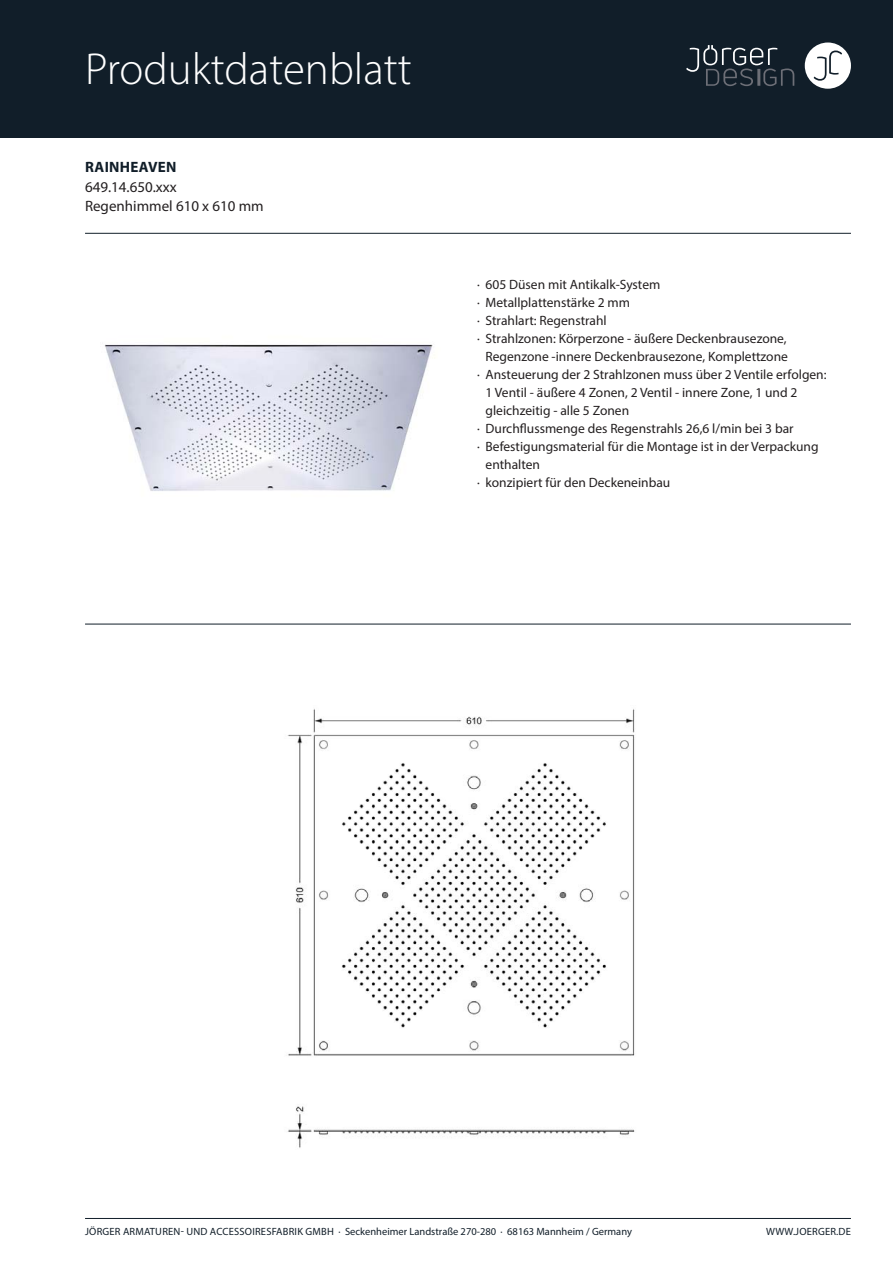
<style>
.page{position:relative;width:893px;height:1263px;background:#fff}
.page>*{position:absolute;margin:0;border:0;box-sizing:border-box;transform-origin:0 0}
.t1{font:300 45px "Myriad Pro";color:#fff}
.t2{font:15px "Myriad Pro";color:#231f20}
.t3{font:700 15px "Myriad Pro";letter-spacing:.02em;color:#111e29}
.t4{font:13.5px "Myriad Pro";color:#231f20}
.t5{font:10.5px "Myriad Pro";letter-spacing:.005em;color:#111e29}
</style>
<div class="page">
<div style="left:0;top:0;width:893px;height:138px;background:#111e29"></div>
<div style="left:805px;top:43px;width:46px;height:46px;background:#fff;border-radius:50%"></div>
<svg style="left:814px;top:51px;width:28px;height:30px"></svg>
<svg style="left:686px;top:45px;width:108px;height:41px"></svg>
<hr style="left:85px;top:1218px;width:766px;height:1px;background:#111e29">
<hr style="left:85px;top:233px;width:766px;height:1px;background:#111e29">
<hr style="left:85px;top:624px;width:766px;height:1px;background:#111e29">
<img style="left:104px;top:344px;width:329px;height:147px">
<img style="left:287px;top:708px;width:348px;height:440px">
<h1 class="t1" style="left:85px;top:52px;width:328px">Produktdatenblatt</h1>
<p class="t3" style="left:85px;top:161px;width:93px">RAINHEAVEN</p>
<p class="t2" style="left:85px;top:200px;width:180px">Regenhimmel 610 x 610 mm</p>
<p class="t2" style="left:85px;top:181px;width:93px">649.14.650.xxx</p>
<p class="t4" style="left:477px;top:279px;width:185px">· 605 Düsen mit Antikalk-System</p>
<p class="t4" style="left:477px;top:297px;width:155px">· Metallplattenstärke 2 mm</p>
<p class="t4" style="left:477px;top:315px;width:131px">· Strahlart: Regenstrahl</p>
<p class="t4" style="left:477px;top:333px;width:311px">· Strahlzonen: Körperzone - äußere Deckenbrausezone,</p>
<p class="t4" style="left:485px;top:351px;width:304px">Regenzone -innere Deckenbrausezone, Komplettzone</p>
<p class="t4" style="left:477px;top:369px;width:351px">· Ansteuerung der 2 Strahlzonen muss über 2 Ventile erfolgen:</p>
<p class="t4" style="left:485px;top:387px;width:313px">1 Ventil - äußere 4 Zonen, 2 Ventil - innere Zone, 1 und 2</p>
<p class="t4" style="left:485px;top:405px;width:145px">gleichzeitig - alle 5 Zonen</p>
<p class="t4" style="left:477px;top:423px;width:318px">· Durchflussmenge des Regenstrahls 26,6 l/min bei 3 bar</p>
<p class="t4" style="left:477px;top:441px;width:343px">· Befestigungsmaterial für die Montage ist in der Verpackung</p>
<p class="t4" style="left:485px;top:459px;width:56px">enthalten</p>
<p class="t4" style="left:477px;top:477px;width:195px">· konzipiert für den Deckeneinbau</p>
<p class="t5" style="left:85px;top:1228px;width:548px">JÖRGER ARMATUREN- UND ACCESSOIRESFABRIK GMBH · Seckenheimer Landstraße 270-280 · 68163 Mannheim / Germany</p>
<p class="t5" style="left:766px;top:1228px;width:86px">WWW.JOERGER.DE</p>
</div>
